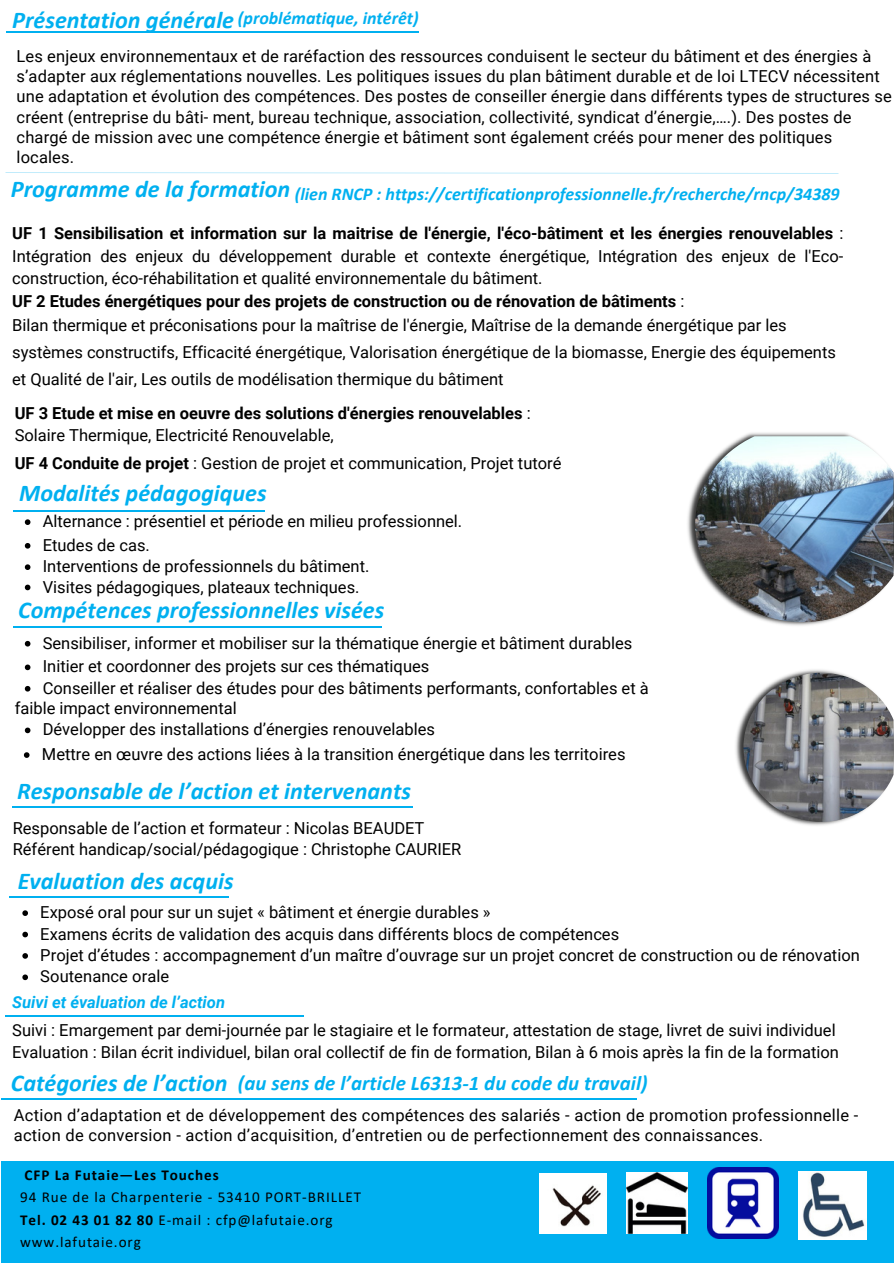
<style>
.page{position:relative;width:894px;height:1264px;background:#fff}
.page>*{position:absolute;margin:0;border:0;box-sizing:border-box;transform-origin:0 0}
.t1{font:italic 700 24.15px "Calibri";color:#00b0f0}
.t2{font:italic 700 20.85px "Calibri";letter-spacing:.005em;color:#00b0f0}
.t3{font:italic 700 18px "Calibri";color:#00b0f0}
.t4{font:16.5px/20.2px "Roboto";color:#000}
.t5{font:700 16.5px/22.5px "Roboto";color:#000}
.t6{font:16.5px/20.2px "Roboto";letter-spacing:.02em;color:#000}
.t7{font:15.15px "Calibri";letter-spacing:.06em;color:#000}
.t8{font:700 15.15px "Calibri";letter-spacing:.065em;color:#000}
.s1{font-weight:400}
.s2{font-weight:700}
.s3{font-weight:700;font-style:italic;color:#00b0f0}
</style>
<div class="page">
<div style="left:1px;top:1161px;width:891px;height:101px;background:#00b0f0"></div>
<svg style="left:5px;top:172px;width:691px;height:1px"></svg>
<hr style="left:1px;top:1098px;width:635px;height:1px;background:#00b0f0">
<hr style="left:14px;top:510px;width:251px;height:1px;background:#00b0f0">
<hr style="left:9px;top:896px;width:219px;height:1px;background:#00b0f0">
<hr style="left:5px;top:1015px;width:299px;height:1px;background:#00b0f0">
<hr style="left:7px;top:31px;width:412px;height:1px;background:#00b0f0">
<hr style="left:14px;top:626px;width:368px;height:1px;background:#00b0f0">
<hr style="left:12px;top:806px;width:401px;height:1px;background:#00b0f0">
<img style="left:735px;top:669px;width:108px;height:157px">
<img style="left:743px;top:672px;width:150px;height:149px">
<img style="left:687px;top:432px;width:165px;height:194px">
<img style="left:695px;top:436px;width:198px;height:186px">
<img style="left:798px;top:1171px;width:67px;height:68px">
<img style="left:539px;top:1173px;width:67px;height:59px">
<img style="left:626px;top:1172px;width:61px;height:61px">
<img style="left:707px;top:1167px;width:71px;height:71px">
<svg style="left:25px;top:519px;width:5px;height:6px"></svg>
<svg style="left:25px;top:543px;width:5px;height:5px"></svg>
<svg style="left:25px;top:564px;width:5px;height:6px"></svg>
<svg style="left:25px;top:584px;width:5px;height:6px"></svg>
<svg style="left:25px;top:641px;width:5px;height:5px"></svg>
<svg style="left:25px;top:664px;width:5px;height:6px"></svg>
<svg style="left:25px;top:686px;width:5px;height:5px"></svg>
<svg style="left:25px;top:727px;width:5px;height:6px"></svg>
<svg style="left:22px;top:910px;width:6px;height:6px"></svg>
<svg style="left:22px;top:931px;width:6px;height:6px"></svg>
<svg style="left:22px;top:953px;width:6px;height:5px"></svg>
<svg style="left:22px;top:974px;width:6px;height:6px"></svg>
<svg style="left:24px;top:752px;width:6px;height:6px"></svg>
<p class="t1" style="left:12px;top:10px;width:223px">Présentation générale</p>
<p class="t3" style="left:238px;top:10px;width:182px">(problématique, intérêt)</p>
<h4 class="t4" style="left:17px;top:46px;width:876px">Les enjeux environnementaux et de raréfaction des ressources conduisent le secteur du bâtiment et des énergies à s’adapter aux réglementations nouvelles. Les politiques issues du plan bâtiment durable et de loi LTECV nécessitent une adaptation et évolution des compétences. Des postes de conseiller énergie dans différents types de structures se créent (entreprise du bâti- ment, bureau technique, association, collectivité, syndicat d’énergie,….). Des postes de chargé de mission avec une compétence énergie et bâtiment sont également créés pour mener des politiques locales.</h4>
<h2 class="t1" style="left:11px;top:179px;width:281px">Programme de la formation</h2>
<p class="t3" style="left:295px;top:186px;width:546px">(lien RNCP : https://certificationprofessionnelle.fr/recherche/rncp/34389</p>
<p class="t5" style="left:12px;top:222px;width:832px">UF 1 Sensibilisation et information sur la maitrise de l'énergie, l'éco-bâtiment et les énergies renouvelables <span class="s1">:<br>Intégration des enjeux du développement durable et contexte énergétique, Intégration des enjeux de l'Eco&shy;construction, éco-réhabilitation et qualité environnementale du bâtiment.<br></span>UF 2 Etudes énergétiques pour des projets de construction ou de rénovation de bâtiments <span class="s1">:</span></p>
<p class="t4" style="left:12px;top:312px;width:825px;line-height:27px">Bilan thermique et préconisations pour la maîtrise de l'énergie, Maîtrise de la demande énergétique par les systèmes constructifs, Efficacité énergétique, Valorisation énergétique de la biomasse, Energie des équipements et Qualité de l'air, Les outils de modélisation thermique du bâtiment</p>
<p class="t5" style="left:15px;top:403px;width:517px;line-height:21.3px">UF 3 Etude et mise en oeuvre des solutions d'énergies renouvelables <span class="s1">:<br>Solaire Thermique, Electricité Renouvelable,</span></p>
<p class="t4" style="left:15px;top:453px;width:548px"><span class="s2">UF 4 Conduite de projet</span> : Gestion de projet et communication, Projet tutoré</p>
<h4 class="t1" style="left:19px;top:483px;width:249px">Modalités pédagogiques</h4>
<p class="t4" style="left:43px;top:511px;width:421px">Alternance : présentiel et période en milieu professionnel.</p>
<p class="t4" style="left:43px;top:535px;width:109px">Etudes de cas.</p>
<h4 class="t4" style="left:43px;top:556px;width:328px">Interventions de professionnels du bâtiment.</h4>
<p class="t4" style="left:43px;top:576px;width:318px">Visites pédagogiques, plateaux techniques.</p>
<p class="t1" style="left:18px;top:600px;width:367px">Compétences professionnelles visées</p>
<p class="t4" style="left:43px;top:633px;width:591px">Sensibiliser, informer et mobiliser sur la thématique énergie et bâtiment durables</p>
<p class="t4" style="left:43px;top:656px;width:388px">Initier et coordonner des projets sur ces thématiques</p>
<h1 class="t4" style="left:43px;top:678px;width:607px">Conseiller et réaliser des études pour des bâtiments performants, confortables et à</h1>
<p class="t4" style="left:15px;top:698px;width:223px">faible impact environnemental</p>
<h1 class="t4" style="left:43px;top:719px;width:393px">Développer des installations d’énergies renouvelables</h1>
<p class="t4" style="left:42px;top:744px;width:585px">Mettre en œuvre des actions liées à la transition énergétique dans les territoires</p>
<p class="t1" style="left:17px;top:780px;width:395px">Responsable de l’action et intervenants</p>
<p class="t4" style="left:13px;top:817px;width:450px;line-height:21.3px">Responsable de l’action et formateur : Nicolas BEAUDET<br>Référent handicap/social/pédagogique : Christophe CAURIER</p>
<h1 class="t1" style="left:18px;top:871px;width:217px">Evaluation des acquis</h1>
<p class="t4" style="left:40px;top:902px;width:452px">Exposé oral pour sur un sujet « bâtiment et énergie durables »</p>
<p class="t4" style="left:40px;top:923px;width:580px">Examens écrits de validation des acquis dans différents blocs de compétences</p>
<p class="t4" style="left:40px;top:945px;width:820px">Projet d’études : accompagnement d’un maître d’ouvrage sur un projet concret de construction ou de rénovation</p>
<h1 class="t4" style="left:40px;top:966px;width:130px">Soutenance orale</h1>
<p class="t4" style="left:12px;top:988px;width:824px;line-height:28.2px"><span class="s3">Suivi et évaluation de l’action<br></span>Suivi : Emargement par demi-journée par le stagiaire et le formateur, attestation de stage, livret de suivi individuel</p>
<p class="t4" style="left:12px;top:1042px;width:828px">Evaluation : Bilan écrit individuel, bilan oral collectif de fin de formation, Bilan à 6 mois après la fin de la formation</p>
<p class="t1" style="left:11px;top:1072px;width:218px">Catégories de l’action</p>
<p class="t2" style="left:238px;top:1074px;width:411px">(au sens de l’article L6313-1 du code du travail)</p>
<h1 class="t6" style="left:14px;top:1105px;width:845px">Action d’adaptation et de développement des compétences des salariés - action de promotion professionnelle - action de conversion - action d’acquisition, d’entretien ou de perfectionnement des connaissances.</h1>
<h3 class="t8" style="left:25px;top:1168px;width:196px">CFP La Futaie—Les Touches</h3>
<h4 class="t7" style="left:20px;top:1190px;width:342px">94 Rue de la Charpenterie - 53410 PORT-BRILLET</h4>
<h4 class="t7" style="left:20px;top:1213px;width:314px"><span class="s2">Tel. 02 43 01 82 80</span> E-mail : cfp@lafutaie.org</h4>
<p class="t7" style="left:20px;top:1235px;width:122px">www.lafutaie.org</p>
</div>
